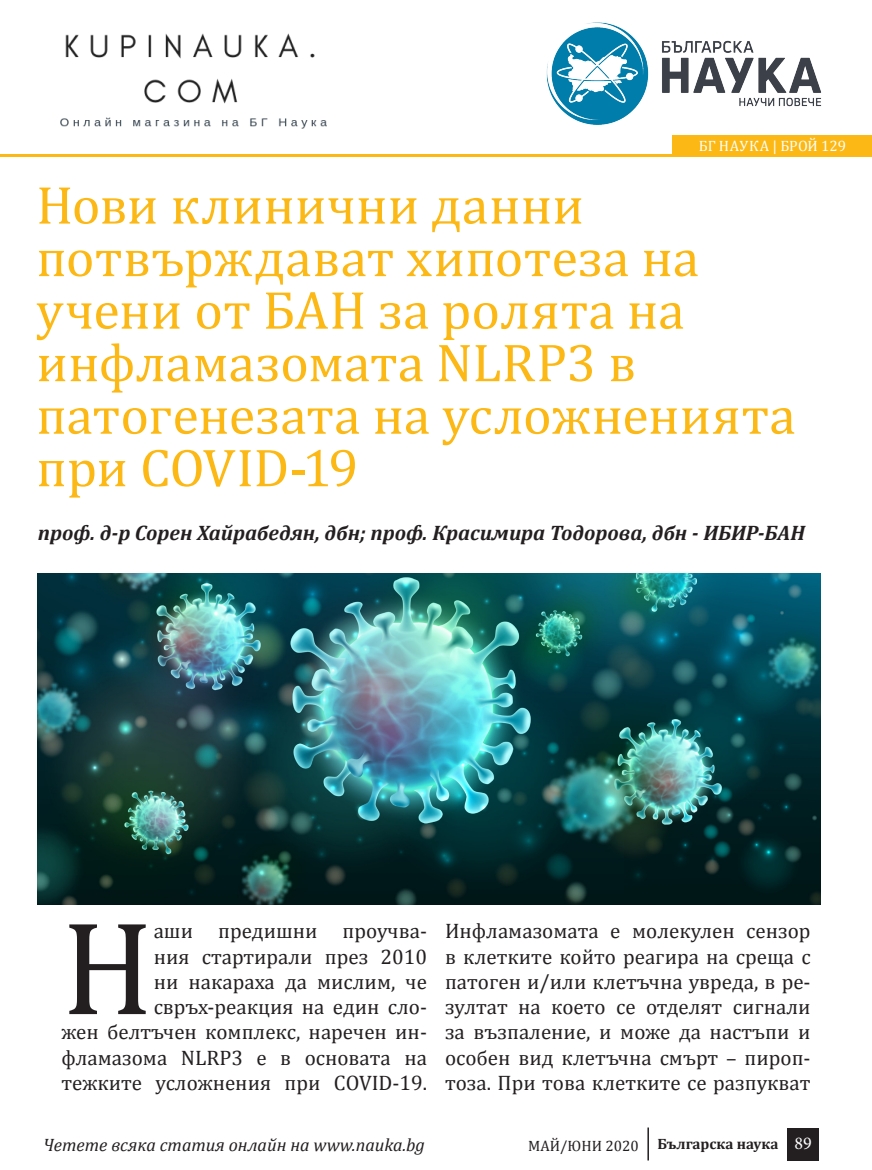
<style>
.page{position:relative;width:872px;height:1170px;background:#fff}
.page>*{position:absolute;margin:0;border:0;box-sizing:border-box;transform-origin:0 0}
.t1{font:134.4px "Cambria";color:#231f20}
.Heaglines{font:54px/52.5px "Cambria";letter-spacing:-.005em;color:#fcb814}
.t2{font:21px/25.2px "Cambria";color:#231f20;text-align:right}
.t3{font:italic 700 21px "Cambria";color:#231f20}
.t4{font:italic 18px "Cambria";color:#231f20}
.t5{font:700 15px "Cambria";color:#231f20}
.t6{font:15px "Cambria";letter-spacing:.005em;color:#fff}
.t7{font:15px "Cambria";color:#231f20}
.s1{font-family:"Minion Pro";font-weight:400;font-size:18px;color:#fff}
</style>
<div class="page">
<div style="left:673px;top:135px;width:199px;height:21px;background:#fcb814"></div>
<hr style="left:0;top:154px;width:872px;height:2px;background:#fcb814">
<div style="left:787px;top:1127px;width:32px;height:33px;background:#231f20"></div>
<hr style="left:647px;top:1127px;width:2px;height:33px;background:#231f20">
<img style="left:546px;top:22px;width:276px;height:103px">
<img style="left:60px;top:33px;width:267px;height:96px">
<img style="left:38px;top:573px;width:782px;height:331px">
<p class="t6" style="left:699px;top:137px;width:149px">БГ НАУКА | БРОЙ 129</p>
<p class="Heaglines" style="left:36px;top:179px;width:761px">Нови клинични данни потвърждават хипотеза на учени от БАН за ролята на инфламазомата NLRP3 в патогенезата на усложненията при COVID-19</p>
<p class="t3" style="left:38px;top:517px;width:768px">проф. д-р Сорен Хайрабедян, дбн; проф. Красимира Тодорова, дбн - ИБИР-БАН</p>
<p class="t1" style="left:61px;top:888px;width:94px">Н</p>
<p class="t2" style="left:61px;top:918px;width:367px">аши предишни проучва-<br>ния стартирали през 2010<br>ни накараха да мислим, че свръх-реакция на един сло-<br>жен белтъчен комплекс, наречен ин&shy;фламазома NLRP3 е в основата на тежките усложнения при COVID-19.</p>
<p class="t2" style="left:445px;top:918px;width:367px;text-align:justify">Инфламазомата е молекулен сензор в клетките който реагира на среща с патоген и/или клетъчна увреда, в ре&shy;зултат на което се отделят сигнали за възпаление, и може да настъпи и особен вид клетъчна смърт – пироп&shy;тоза. При това клетките се разпукват</p>
<p class="t4" style="left:43px;top:1132px;width:383px">Четете всяка статия онлайн на www.nauka.bg</p>
<p class="t7" style="left:528px;top:1136px;width:112px">МАЙ/ЮНИ 2020</p>
<p class="t5" style="left:657px;top:1133px;width:156px">Българска наука <span class="s1">89</span></p>
</div>
